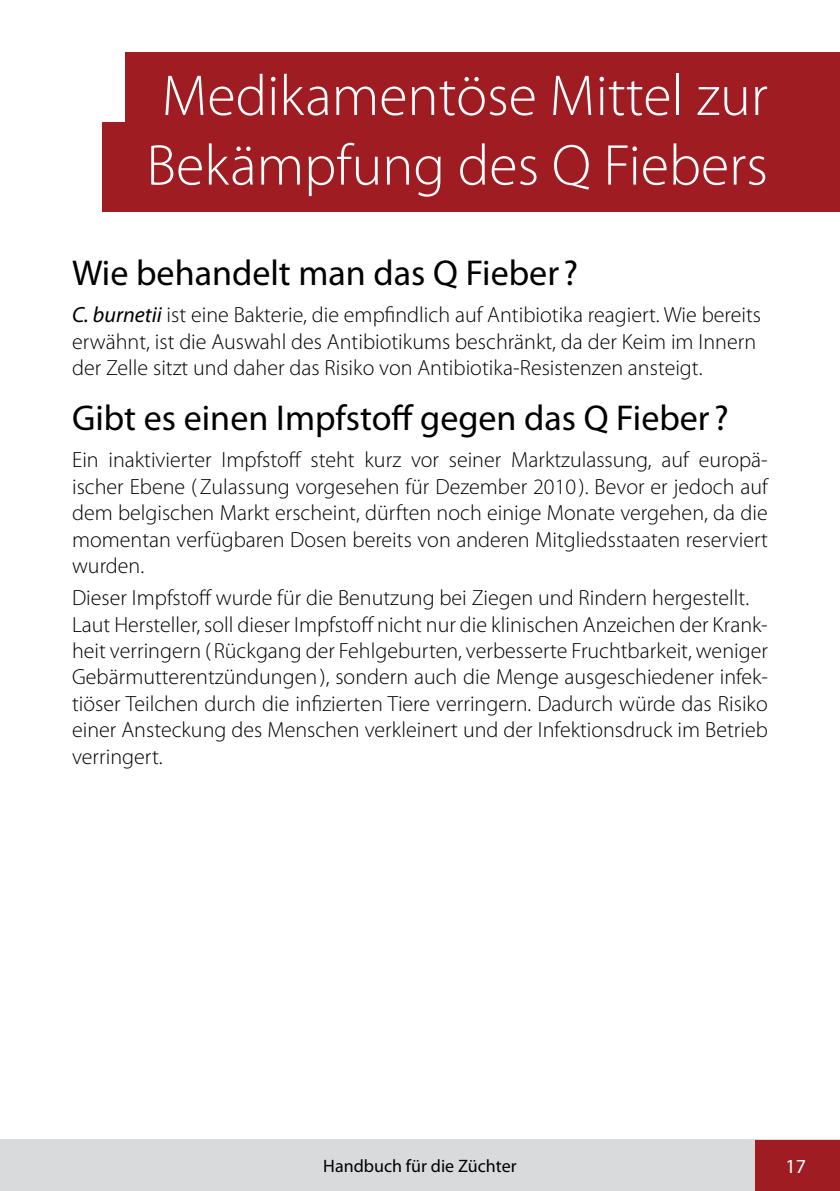
<style>
.page{position:relative;width:840px;height:1191px;background:#fff}
.page>*{position:absolute;margin:0;border:0;box-sizing:border-box;transform-origin:0 0}
.t1{font:300 58px/69.6px "Myriad Pro";color:#fff}
.t2{font:36px "Myriad Pro";color:#000}
.t3{font:300 22px/26.4px "Myriad Pro";color:#000}
.t4{font:20px "Myriad Pro";color:#fff}
.t5{font:18px "Myriad Pro";color:#000}
.s1{font-weight:400;font-style:italic}
</style>
<div class="page">
<div style="left:0;top:1140px;width:839px;height:51px;background:#d9dadb"></div>
<div style="left:754px;top:1140px;width:85px;height:51px;background:#9e1c22"></div>
<div style="left:126px;top:52px;width:713px;height:89px;background:#9e1c22"></div>
<div style="left:102px;top:122px;width:737px;height:89px;background:#9e1c22"></div>
<h1 class="t1" style="left:146px;top:60px;width:622px">Medikamentöse Mittel zur<br>Bekämpfung des Q Fiebers</h1>
<h2 class="t2" style="left:72px;top:250px;width:507px">Wie behandelt man das Q Fieber ?</h2>
<p class="t3" style="left:72px;top:301px;width:690px"><span class="s1">C. burnetii</span> ist eine Bakterie, die empfindlich auf Antibiotika reagiert. Wie bereits erwähnt, ist die Auswahl des Antibiotikums beschränkt, da der Keim im Innern der Zelle sitzt und daher das Risiko von Antibiotika-Resistenzen ansteigt.</p>
<h2 class="t2" style="left:72px;top:395px;width:658px">Gibt es einen Impfstoff gegen das Q Fieber ?</h2>
<p class="t3" style="left:72px;top:446px;width:697px;text-align:justify">Ein inaktivierter Impfstoff steht kurz vor seiner Marktzulassung, auf europä&shy;ischer Ebene (Zulassung vorgesehen für Dezember 2010 ). Bevor er jedoch auf dem belgischen Markt erscheint, dürften noch einige Monate vergehen, da die momentan verfügbaren Dosen bereits von anderen Mitgliedsstaaten reserviert wurden.</p>
<p class="t3" style="left:72px;top:584px;width:697px">Dieser Impfstoff wurde für die Benutzung bei Ziegen und Rindern hergestellt.<br>Laut Hersteller, soll dieser Impfstoff nicht nur die klinischen Anzeichen der Krank&shy;heit verringern (Rückgang der Fehlgeburten, verbesserte Fruchtbarkeit, weniger Gebärmutterentzündungen), sondern auch die Menge ausgeschiedener infek&shy;tiöser Teilchen durch die infizierten Tiere verringern. Dadurch würde das Risiko einer Ansteckung des Menschen verkleinert und der Infektionsdruck im Betrieb verringert.</p>
<p class="t5" style="left:323px;top:1154px;width:195px">Handbuch für die Züchter</p>
<p class="t4" style="left:785px;top:1153px;width:22px">17</p>
</div>
